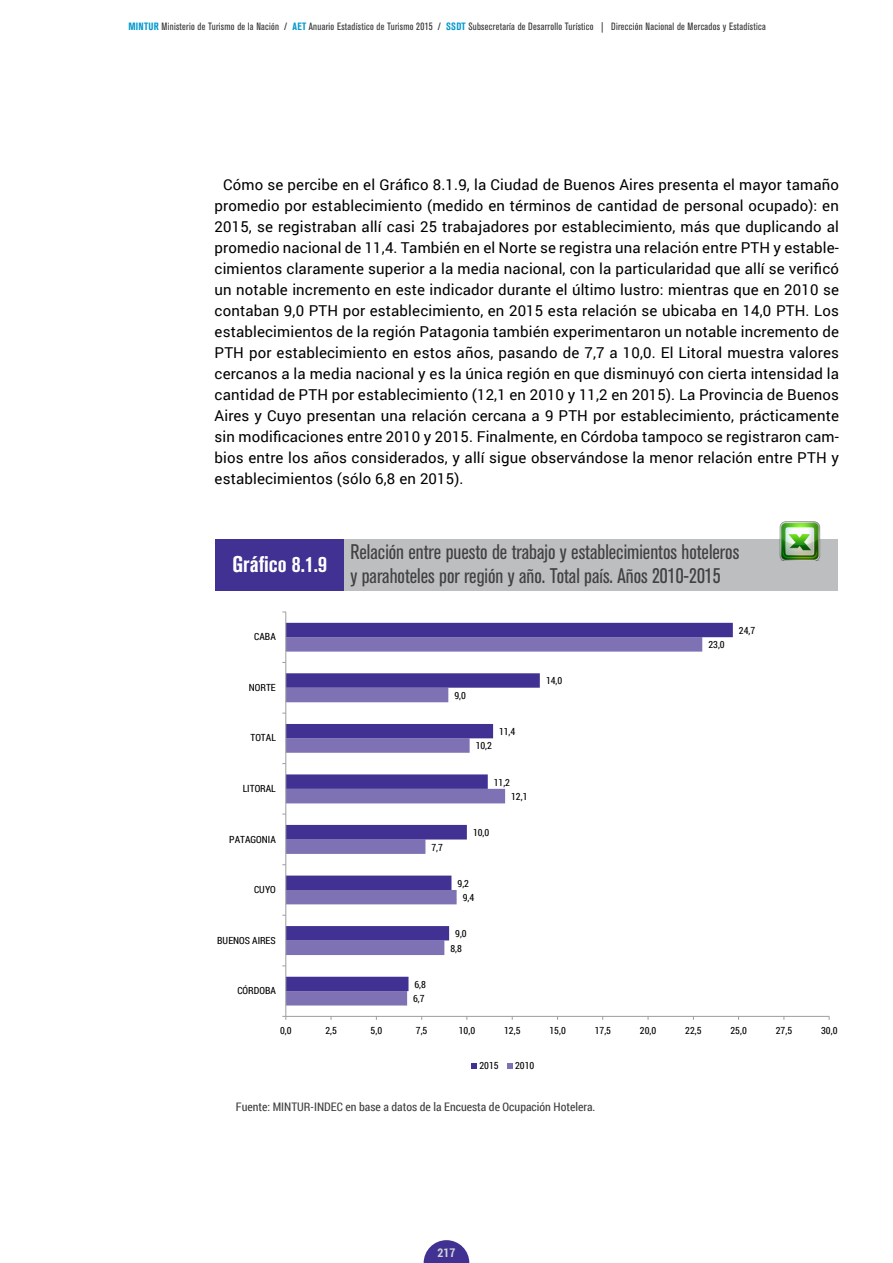
<style>
.page{position:relative;width:893px;height:1263px;background:#fff}
.page>*{position:absolute;margin:0;border:0;box-sizing:border-box;transform-origin:0 0}
.t1{font:700 condensed 22.5px "Akzidenz Grotesk BQ";color:#fff}
.t2{font:condensed 21px/24px "Akzidenz Grotesk BQ";color:#414042}
.t3{font:15px/21px "Roboto";letter-spacing:.01em;color:#000;text-align:justify}
.t4{font:700 12px "Roboto Condensed";color:#d1d3d4}
.t5{font:11.85px "Roboto Condensed";color:#414042}
.t6{font:condensed 10.5px "Akzidenz Grotesk BQ";letter-spacing:.025em;color:#333}
.t7{font:9.9px "Roboto Condensed";letter-spacing:-.005em;color:#000}
.s1{font-weight:700;color:#0098ce}
</style>
<div class="page">
<svg style="left:424px;top:1240px;width:45px;height:23px"></svg>
<div style="left:287px;top:991px;width:122px;height:14px;background:#7e72b4"></div>
<svg style="left:287px;top:623px;width:446px;height:368px"></svg>
<hr style="left:286px;top:1016px;width:543px;height:1px;background:#9b9d9f">
<hr style="left:286px;top:612px;width:1px;height:404px;background:#9b9d9f">
<svg style="left:471px;top:1063px;width:6px;height:5px"></svg>
<svg style="left:507px;top:1063px;width:5px;height:5px"></svg>
<div style="left:215px;top:539px;width:623px;height:52px;background:#bcbec0"></div>
<div style="left:215px;top:539px;width:128px;height:52px;background:#403193"></div>
<img style="left:779px;top:521px;width:42px;height:39px">
<p class="t6" style="left:128px;top:20px;width:639px"><span class="s1">MINTUR</span> Ministerio de Turismo de la Nación / <span class="s1">AET</span> Anuario Estadístico de Turismo 2015 / <span class="s1">SSDT</span> Subsecretaría de Desarrollo Turístico | Dirección Nacional de Mercados y Estadística</p>
<p class="t3" style="left:215px;top:173px;width:626px;text-indent:9px">Cómo se percibe en el Gráfico 8.1.9, la Ciudad de Buenos Aires presenta el mayor tamaño promedio por establecimiento (medido en términos de cantidad de personal ocupado): en 2015, se registraban allí casi 25 trabajadores por establecimiento, más que duplicando al promedio nacional de 11,4. También en el Norte se registra una relación entre PTH y estable&shy;cimientos claramente superior a la media nacional, con la particularidad que allí se verificó un notable incremento en este indicador durante el último lustro: mientras que en 2010 se contaban 9,0 PTH por establecimiento, en 2015 esta relación se ubicaba en 14,0 PTH. Los establecimientos de la región Patagonia también experimentaron un notable incremento de PTH por establecimiento en estos años, pasando de 7,7 a 10,0. El Litoral muestra valores cercanos a la media nacional y es la única región en que disminuyó con cierta intensidad la cantidad de PTH por establecimiento (12,1 en 2010 y 11,2 en 2015). La Provincia de Buenos Aires y Cuyo presentan una relación cercana a 9 PTH por establecimiento, prácticamente sin modificaciones entre 2010 y 2015. Finalmente, en Córdoba tampoco se registraron cam&shy;bios entre los años considerados, y allí sigue observándose la menor relación entre PTH y establecimientos (sólo 6,8 en 2015).</p>
<h1 class="t1" style="left:232px;top:551px;width:96px">Gráfico 8.1.9</h1>
<p class="t7" style="left:254px;top:630px;width:23px">CABA</p>
<p class="t7" style="left:249px;top:680px;width:28px">NORTE</p>
<p class="t7" style="left:250px;top:731px;width:27px">TOTAL</p>
<p class="t7" style="left:243px;top:781px;width:35px">LITORAL</p>
<p class="t7" style="left:229px;top:832px;width:48px">PATAGONIA</p>
<p class="t7" style="left:254px;top:883px;width:23px">CUYO</p>
<p class="t7" style="left:217px;top:933px;width:60px">BUENOS AIRES</p>
<p class="t7" style="left:237px;top:984px;width:40px">CÓRDOBA</p>
<h2 class="t2" style="left:350px;top:540px;width:390px">Relación entre puesto de trabajo y establecimientos hoteleros y parahoteles por región y año. Total país. Años 2010-2015</h2>
<p class="t7" style="left:454px;top:688px;width:13px">9,0</p>
<p class="t7" style="left:431px;top:840px;width:13px">7,7</p>
<p class="t7" style="left:476px;top:739px;width:18px">10,2</p>
<p class="t7" style="left:499px;top:724px;width:18px">11,4</p>
<p class="t7" style="left:494px;top:775px;width:18px">11,2</p>
<p class="t7" style="left:473px;top:826px;width:18px">10,0</p>
<p class="t7" style="left:458px;top:876px;width:13px">9,2</p>
<p class="t7" style="left:463px;top:891px;width:13px">9,4</p>
<p class="t7" style="left:511px;top:789px;width:18px">12,1</p>
<p class="t7" style="left:414px;top:977px;width:13px">6,8</p>
<p class="t7" style="left:413px;top:992px;width:13px">6,7</p>
<p class="t7" style="left:455px;top:927px;width:13px">9,0</p>
<p class="t7" style="left:450px;top:941px;width:13px">8,8</p>
<p class="t7" style="left:546px;top:674px;width:18px">14,0</p>
<p class="t7" style="left:708px;top:638px;width:18px">23,0</p>
<p class="t7" style="left:739px;top:623px;width:18px">24,7</p>
<p class="t7" style="left:280px;top:1023px;width:13px">0,0</p>
<p class="t7" style="left:325px;top:1023px;width:13px">2,5</p>
<p class="t7" style="left:371px;top:1023px;width:13px">5,0</p>
<p class="t7" style="left:416px;top:1023px;width:13px">7,5</p>
<p class="t7" style="left:459px;top:1023px;width:18px">10,0</p>
<p class="t7" style="left:504px;top:1023px;width:18px">12,5</p>
<p class="t7" style="left:549px;top:1023px;width:18px">15,0</p>
<p class="t7" style="left:595px;top:1023px;width:18px">17,5</p>
<p class="t7" style="left:640px;top:1023px;width:18px">20,0</p>
<p class="t7" style="left:685px;top:1023px;width:18px">22,5</p>
<p class="t7" style="left:730px;top:1023px;width:18px">25,0</p>
<p class="t7" style="left:776px;top:1023px;width:18px">27,5</p>
<p class="t7" style="left:821px;top:1023px;width:18px">30,0</p>
<p class="t7" style="left:479px;top:1058px;width:21px">2015</p>
<p class="t7" style="left:515px;top:1058px;width:21px">2010</p>
<p class="t5" style="left:236px;top:1098px;width:361px">Fuente: MINTUR-INDEC en base a datos de la Encuesta de Ocupación Hotelera.</p>
<p class="t4" style="left:438px;top:1244px;width:19px">217</p>
</div>
